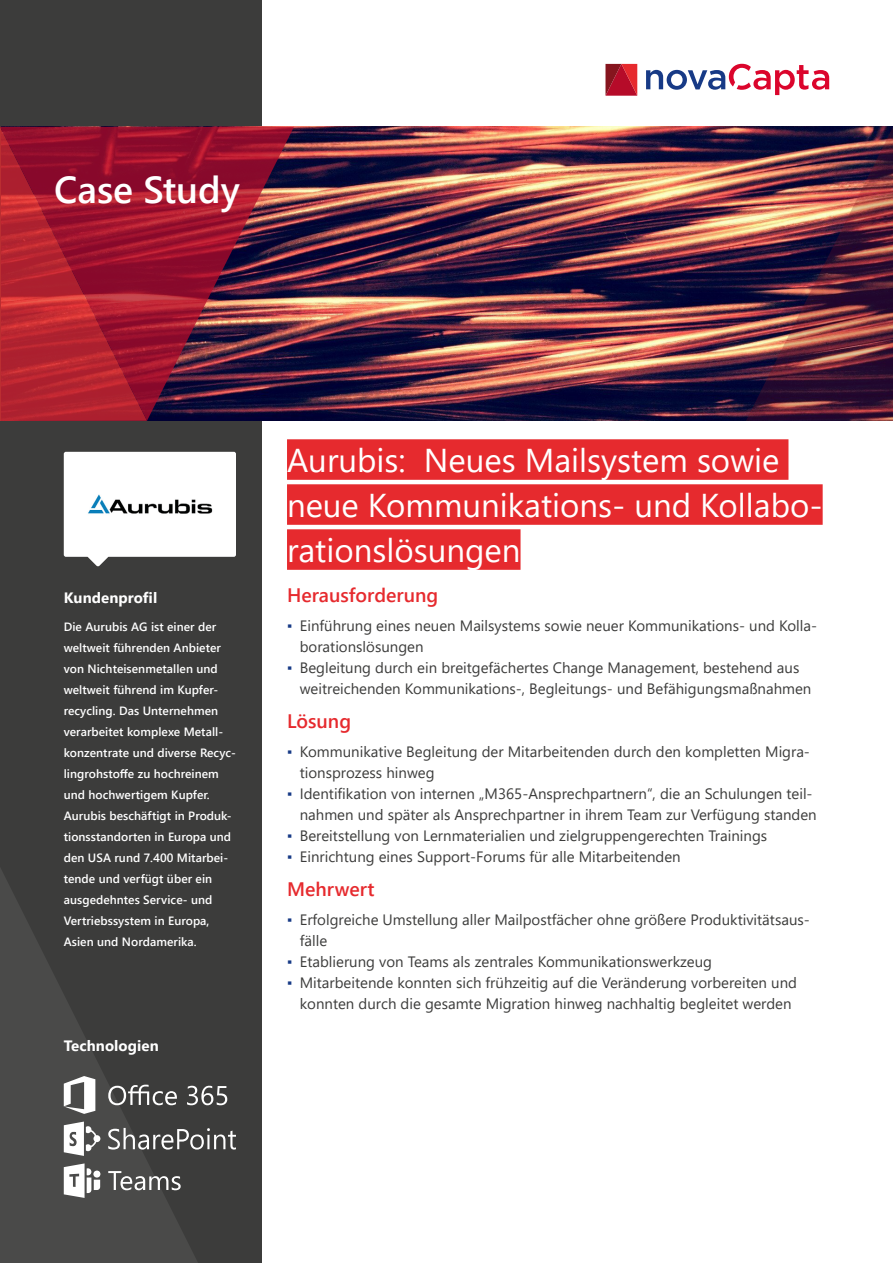
<style>
.page{position:relative;width:893px;height:1263px;background:#fff}
.page>*{position:absolute;margin:0;border:0;box-sizing:border-box;transform-origin:0 0}
.t1{font:600 37.5px "Segoe UI";color:#fff}
.t2{font:33px/45px "Segoe UI";color:#fff}
.t3{font:600 19.5px "Segoe UI";color:#e62a2e}
.t4{font:15px/21px "Segoe UI";color:#3c3c3b}
.t5{font:700 15px "Segoe UI";letter-spacing:.005em;color:#fff}
.t6{font:600 12px/21px "Segoe UI";letter-spacing:.005em;color:#fff}
.s1{font-weight:300;color:#173a86}
</style>
<div class="page">
<div style="left:0;top:0;width:261px;height:1263px;background:#3c3c3b"></div>
<svg style="left:0;top:868px;width:200px;height:395px"></svg>
<div style="left:64px;top:452px;width:172px;height:105px;background:#fff;border-radius:2px"></div>
<svg style="left:108px;top:1128px;width:128px;height:21px"></svg>
<svg style="left:64px;top:1121px;width:36px;height:35px"></svg>
<svg style="left:64px;top:1163px;width:36px;height:35px"></svg>
<svg style="left:108px;top:1171px;width:73px;height:19px"></svg>
<img style="left:294px;top:127px;width:452px;height:294px">
<img style="left:88px;top:494px;width:125px;height:20px">
<svg style="left:87px;top:556px;width:22px;height:10px"></svg>
<svg style="left:605px;top:64px;width:32px;height:32px"></svg>
<svg style="left:646px;top:64px;width:183px;height:31px"></svg>
<div style="left:287px;top:439px;width:501px;height:41px;background:#e62a2e"></div>
<div style="left:287px;top:484px;width:536px;height:41px;background:#e62a2e"></div>
<div style="left:287px;top:529px;width:234px;height:41px;background:#e62a2e"></div>
<svg style="left:64px;top:1076px;width:31px;height:38px"></svg>
<svg style="left:108px;top:1085px;width:119px;height:20px"></svg>
<img style="left:746px;top:127px;width:147px;height:294px">
<svg style="left:0;top:127px;width:294px;height:294px;background:#921d33"></svg>
<h1 class="t1" style="left:54px;top:155px;width:187px">Case Study</h1>
<h2 class="t2" style="left:287px;top:435px;width:537px">Aurubis: Neues Mailsystem sowie neue Kommunikations- und Kollabo&shy;rationslösungen</h2>
<p class="t5" style="left:64px;top:583px;width:95px">Kundenprofil</p>
<h3 class="t3" style="left:287px;top:577px;width:153px">Herausforderung</h3>
<p class="t4" style="left:300px;top:614px;width:519px;text-indent:-13px"><span class="s1">▪</span> Einführung eines neuen Mailsystems sowie neuer Kommunikations- und Kolla&shy;borationslösungen</p>
<p class="t4" style="left:300px;top:656px;width:513px;text-indent:-13px"><span class="s1">▪</span> Begleitung durch ein breitgefächertes Change Management, bestehend aus weitreichenden Kommunikations-, Begleitungs- und Befähigungsmaßnahmen</p>
<h3 class="t3" style="left:287px;top:703px;width:66px">Lösung</h3>
<p class="t4" style="left:300px;top:740px;width:512px;text-indent:-13px"><span class="s1">▪</span> Kommunikative Begleitung der Mitarbeitenden durch den kompletten Migra&shy;tionsprozess hinweg</p>
<p class="t4" style="left:287px;top:782px;width:531px;text-align:right"><span class="s1">▪</span> Identifikation von internen „M365-Ansprechpartnern“, die an Schulungen teil&shy;nahmen und später als Ansprechpartner in ihrem Team zur Verfügung standen</p>
<p class="t4" style="left:287px;top:824px;width:482px"><span class="s1">▪</span> Bereitstellung von Lernmaterialien und zielgruppengerechten Trainings</p>
<p class="t4" style="left:287px;top:845px;width:395px"><span class="s1">▪</span> Einrichtung eines Support-Forums für alle Mitarbeitenden</p>
<h3 class="t3" style="left:287px;top:871px;width:89px">Mehrwert</h3>
<p class="t4" style="left:300px;top:908px;width:512px;text-indent:-13px"><span class="s1">▪</span> Erfolgreiche Umstellung aller Mailpostfächer ohne größere Produktivitätsaus&shy;fälle</p>
<p class="t4" style="left:287px;top:950px;width:427px"><span class="s1">▪</span> Etablierung von Teams als zentrales Kommunikationswerkzeug</p>
<p class="t4" style="left:287px;top:971px;width:511px;text-align:center"><span class="s1">▪</span> Mitarbeitende konnten sich frühzeitig auf die Veränderung vorbereiten und konnten durch die gesamte Migration hinweg nachhaltig begleitet werden</p>
<p class="t6" style="left:64px;top:615px;width:174px">Die Aurubis AG ist einer der weltweit führenden Anbieter von Nichteisenmetallen und weltweit führend im Kupfer&shy;recycling. Das Unternehmen verarbeitet komplexe Metall&shy;konzentrate und diverse Recyc&shy;lingrohstoffe zu hochreinem und hochwertigem Kupfer.<br>Aurubis beschäftigt in Produk&shy;tionsstandorten in Europa und den USA rund 7.400 Mitarbei&shy;tende und verfügt über ein ausgedehntes Service- und<br>Vertriebssystem in Europa,<br>Asien und Nordamerika.</p>
<p class="t5" style="left:64px;top:1031px;width:97px">Technologien</p>
</div>
